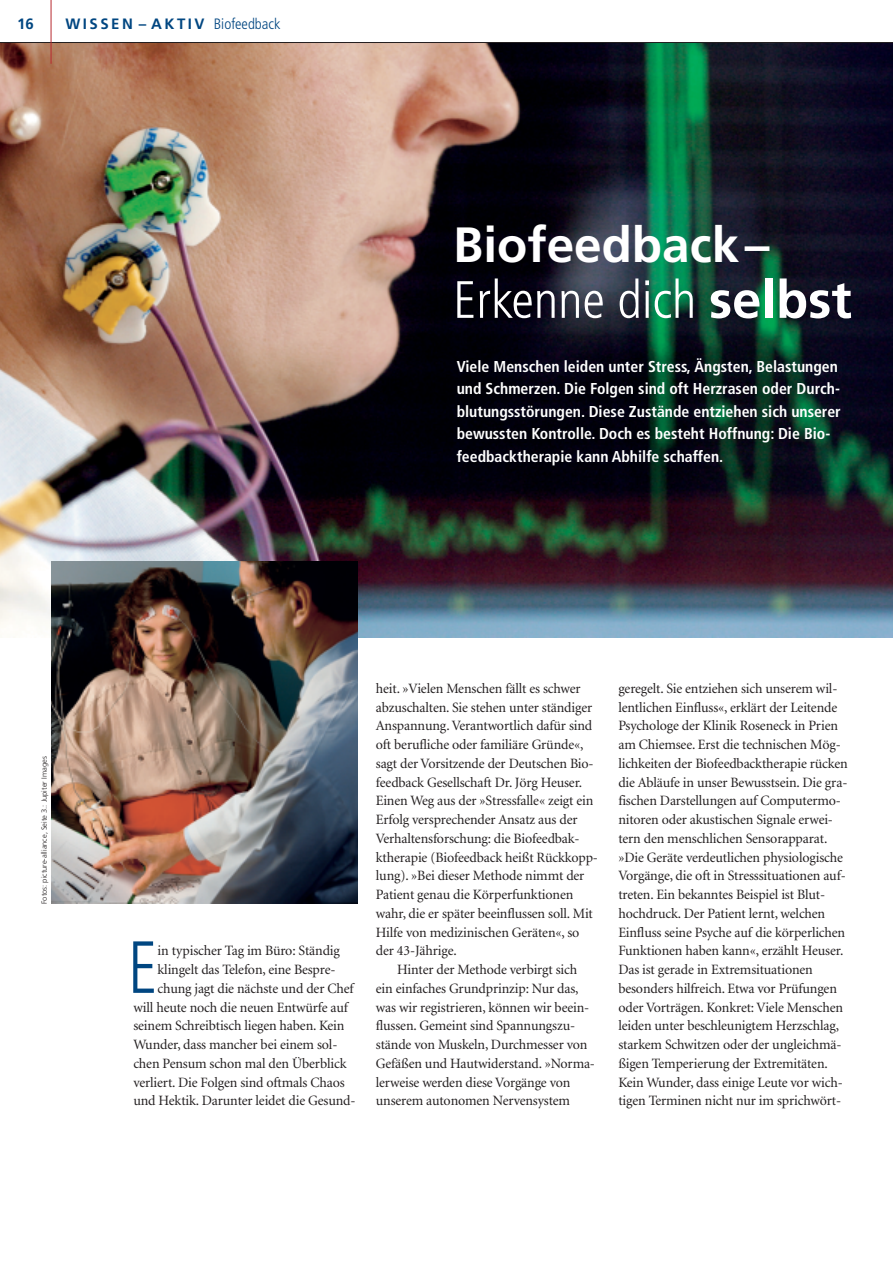
<style>
.page{position:relative;width:893px;height:1263px;background:#fff}
.page>*{position:absolute;margin:0;border:0;box-sizing:border-box;transform-origin:0 0}
.t1{font:300 condensed 73.65px "Frutiger LT";color:#004681;scale:.91 1}
.t2{font:300 condensed 52.5px "Frutiger LT";color:#fff}
.t3{font:700 49.5px "Frutiger LT";color:#fff}
.t4{font:700 condensed 15.75px/22.5px "Frutiger LT";color:#fff}
.t5{font:700 15px "Frutiger LT";letter-spacing:.165em;color:#004681}
.t6{font:14.25px/18.8px "Minion LT";letter-spacing:-.01em;color:#231f20}
.t7{font:300 7.5px "Frutiger LT";color:#231f20}
.s1{font-weight:300;font-stretch:condensed}
.s2{font-weight:700;font-stretch:normal}
</style>
<div class="page">
<img style="left:0;top:43px;width:892px;height:595px">
<img style="left:51px;top:562px;width:306px;height:342px">
<hr style="left:0;top:42px;width:892px;height:1px;background:#231f20">
<hr style="left:51px;top:0;width:1px;height:64px;background:#b8292f">
<p class="t5" style="left:17px;top:18px;width:18px">16</p>
<p class="t5" style="left:65px;top:18px;width:217px">WISSEN – AKTIV <span class="s1">Biofeedback</span></p>
<h3 class="t3" style="left:453px;top:226px;width:318px">Biofeedback–</h3>
<h2 class="t2" style="left:453px;top:280px;width:400px">Erkenne dich <span class="s2">selbst</span></h2>
<p class="t4" style="left:456px;top:357px;width:385px">Viele Menschen leiden unter Stress, Ängsten, Belastungen und Schmerzen. Die Folgen sind oft Herzrasen oder Durch&shy;blutungsstörungen. Diese Zustände entziehen sich unserer bewussten Kontrolle. Doch es besteht Hoffnung: Die Bio&shy;feedbacktherapie kann Abhilfe schaffen.</p>
<p class="t7" style="left:40px;top:904px;width:149px;rotate:-90deg">Fotos: picture-alliance, Seite 3.: Jupiter Images</p>
<h1 class="t1" style="left:128px;top:940px;width:34px">E</h1>
<p class="t6" style="left:157px;top:943px;width:184px">in typischer Tag im Büro: Ständig</p>
<p class="t6" style="left:157px;top:961px;width:179px">klingelt das Telefon, eine Bespre-</p>
<p class="t6" style="left:157px;top:980px;width:197px">chung jagt die nächste und der Chef</p>
<p class="t6" style="left:133px;top:999px;width:216px">will heute noch die neuen Entwürfe auf</p>
<p class="t6" style="left:133px;top:1018px;width:212px">seinem Schreibtisch liegen haben. Kein</p>
<p class="t6" style="left:133px;top:1036px;width:205px">Wunder, dass mancher bei einem sol-</p>
<p class="t6" style="left:133px;top:1055px;width:215px">chen Pensum schon mal den Überblick</p>
<p class="t6" style="left:133px;top:1074px;width:213px">verliert. Die Folgen sind oftmals Chaos</p>
<p class="t6" style="left:133px;top:1093px;width:224px">und Hektik. Darunter leidet die Gesund-</p>
<p class="t6" style="left:376px;top:680px;width:224px">heit. »Vielen Menschen fällt es schwer abzuschalten. Sie stehen unter ständiger Anspannung. Verantwortlich dafür sind oft berufliche oder familiäre Gründe«, sagt der Vorsitzende der Deutschen Bio&shy;feedback Gesellschaft Dr. Jörg Heuser.<br>Einen Weg aus der »Stressfalle« zeigt ein Erfolg versprechender Ansatz aus der Verhaltensforschung: die Biofeedbak&shy;ktherapie (Biofeedback heißt Rückkopp&shy;lung). »Bei dieser Methode nimmt der Patient genau die Körperfunktionen wahr, die er später beeinflussen soll. Mit Hilfe von medizinischen Geräten«, so der 43-Jährige.</p>
<p class="t6" style="left:376px;top:961px;width:221px;text-indent:21px">Hinter der Methode verbirgt sich ein einfaches Grundprinzip: Nur das, was wir registrieren, können wir beein&shy;flussen. Gemeint sind Spannungszu&shy;stände von Muskeln, Durchmesser von Gefäßen und Hautwiderstand. »Norma&shy;lerweise werden diese Vorgänge von unserem autonomen Nervensystem</p>
<p class="t6" style="left:618px;top:680px;width:231px">geregelt. Sie entziehen sich unserem wil&shy;lentlichen Einfluss«, erklärt der Leitende Psychologe der Klinik Roseneck in Prien am Chiemsee. Erst die technischen Mög&shy;lichkeiten der Biofeedbacktherapie rücken die Abläufe in unser Bewusstsein. Die gra&shy;fischen Darstellungen auf Computermo&shy;nitoren oder akustischen Signale erwei&shy;tern den menschlichen Sensorapparat. »Die Geräte verdeutlichen physiologische Vorgänge, die oft in Stresssituationen auf&shy;treten. Ein bekanntes Beispiel ist Blut&shy;hochdruck. Der Patient lernt, welchen Einfluss seine Psyche auf die körperlichen Funktionen haben kann«, erzählt Heuser.<br>Das ist gerade in Extremsituationen besonders hilfreich. Etwa vor Prüfungen oder Vorträgen. Konkret: Viele Menschen leiden unter beschleunigtem Herzschlag, starkem Schwitzen oder der ungleichmä&shy;ßigen Temperierung der Extremitäten.<br>Kein Wunder, dass einige Leute vor wich&shy;tigen Terminen nicht nur im sprichwört-</p>
</div>
